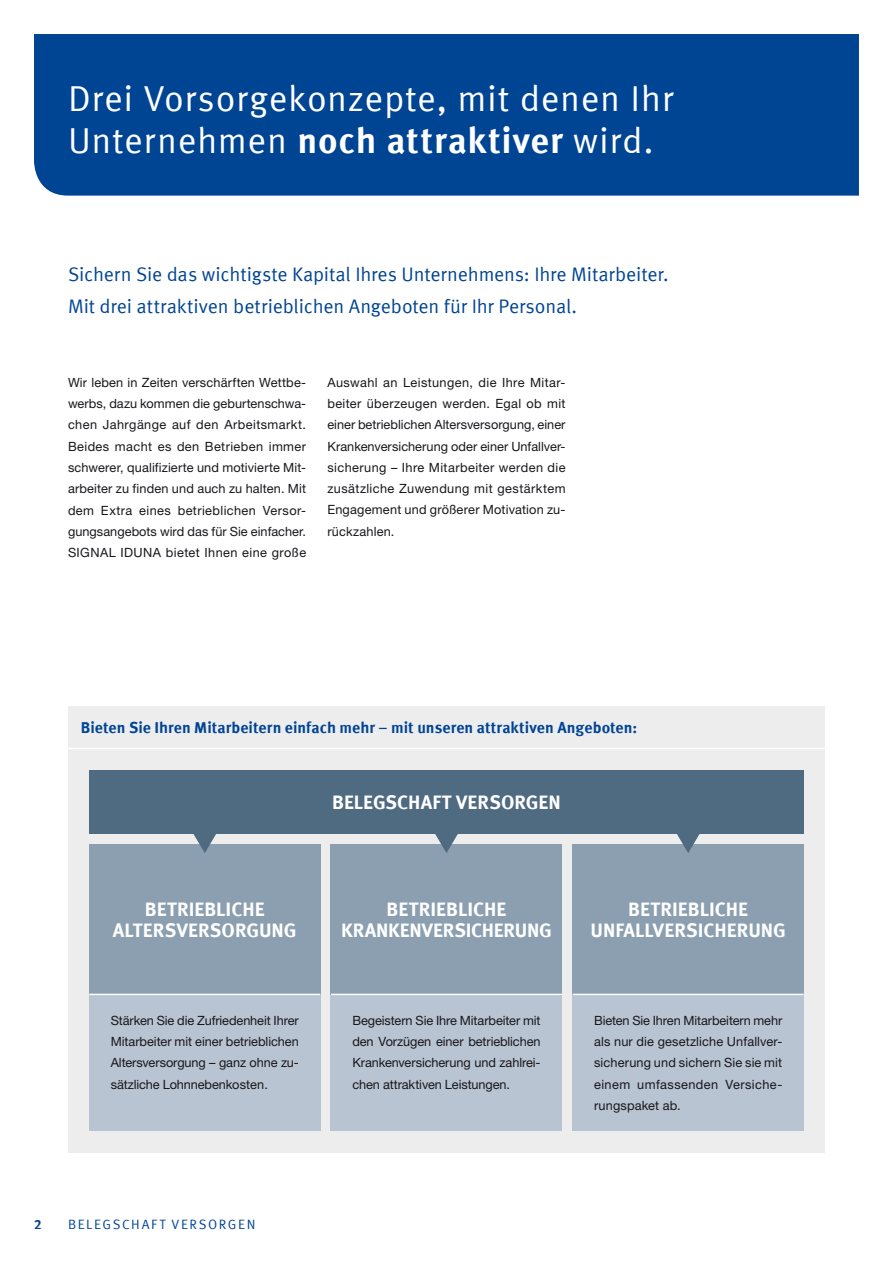
<style>
.page{position:relative;width:893px;height:1263px;background:#fff}
.page>*{position:absolute;margin:0;border:0;box-sizing:border-box;transform-origin:0 0}
.t1{font:36px/42.5px "Meta Offc Pro Norm";letter-spacing:.02em;color:#fff}
.t2{font:19.5px/32px "Meta Offc Pro Norm";letter-spacing:-.01em;color:#004494}
.t3{font:700 19.5px/21.3px "Meta Offc Pro";color:#fff;text-align:center}
.t4{font:700 15.75px "Meta Offc Pro";color:#004494}
.t5{font:13.5px "Meta Offc Pro Norm";letter-spacing:.115em;color:#004494}
.t6{font:700 13.5px "Meta Offc Pro";color:#004494}
.t7{font:12.75px/21.3px "Helvetica Neue LTW1 G";letter-spacing:.01em;color:#1a171c;text-align:justify}
.s1{font-family:"Meta Offc Pro";font-weight:700}
</style>
<div class="page">
<div style="left:34px;top:34px;width:825px;height:162px;background:#004494"></div>
<div style="left:68px;top:706px;width:757px;height:446px;background:#ededee"></div>
<div style="left:573px;top:994px;width:231px;height:137px;background:#b8c4d1"></div>
<div style="left:573px;top:844px;width:231px;height:150px;background:#8b9fb1"></div>
<hr style="left:573px;top:994px;width:231px;height:1px;background:#fff">
<div style="left:331px;top:994px;width:231px;height:137px;background:#b8c4d1"></div>
<div style="left:331px;top:844px;width:231px;height:150px;background:#8b9fb1"></div>
<hr style="left:331px;top:994px;width:231px;height:1px;background:#fff">
<div style="left:89px;top:994px;width:231px;height:137px;background:#b8c4d1"></div>
<div style="left:89px;top:844px;width:231px;height:150px;background:#8b9fb1"></div>
<hr style="left:89px;top:994px;width:231px;height:1px;background:#fff">
<hr style="left:68px;top:748px;width:757px;height:1px;background:#fff">
<div style="left:89px;top:770px;width:715px;height:63px;background:#4f6b82"></div>
<svg style="left:427px;top:833px;width:39px;height:20px"></svg>
<svg style="left:186px;top:833px;width:38px;height:20px"></svg>
<svg style="left:669px;top:833px;width:38px;height:20px"></svg>
<h1 class="t1" style="left:68px;top:75px;width:607px">Drei Vorsorgekonzepte, mit denen Ihr<br>Unternehmen <span class="s1">noch attraktiver</span> wird.</h1>
<h2 class="t2" style="left:68px;top:257px;width:602px">Sichern Sie das wichtigste Kapital Ihres Unternehmens: Ihre Mitarbeiter.<br>Mit drei attraktiven betrieblichen Angeboten für Ihr Personal.</h2>
<p class="t7" style="left:68px;top:372px;width:240px">Wir leben in Zeiten verschärften Wettbe&shy;werbs, dazu kommen die geburtenschwa&shy;chen Jahrgänge auf den Arbeitsmarkt.<br>Beides macht es den Betrieben immer schwerer, qualifizierte und motivierte Mit&shy;arbeiter zu finden und auch zu halten. Mit dem Extra eines betrieblichen Versor&shy;gungsangebots wird das für Sie einfacher.<br>SIGNAL IDUNA bietet Ihnen eine große</p>
<p class="t7" style="left:327px;top:372px;width:240px">Auswahl an Leistungen, die Ihre Mitar&shy;beiter überzeugen werden. Egal ob mit einer betrieblichen Altersversorgung, einer Krankenversicherung oder einer Unfallver&shy;sicherung – Ihre Mitarbeiter werden die zusätzliche Zuwendung mit gestärktem Engagement und größerer Motivation zu&shy;rückzahlen.</p>
<p class="t4" style="left:81px;top:715px;width:558px">Bieten Sie Ihren Mitarbeitern einfach mehr – mit unseren attraktiven Angeboten:</p>
<h2 class="t3" style="left:332px;top:790px;width:230px">BELEGSCHAFT VERSORGEN</h2>
<h2 class="t3" style="left:113px;top:897px;width:185px">BETRIEBLICHE<br>ALTERSVERSORGUNG</h2>
<p class="t7" style="left:111px;top:1009px;width:190px">Stärken Sie die Zufriedenheit Ihrer Mitarbeiter mit einer betrieblichen Altersversorgung – ganz ohne zu&shy;sätzliche Lohnnebenkosten.</p>
<h2 class="t3" style="left:341px;top:897px;width:212px">BETRIEBLICHE<br>KRANKENVERSICHERUNG</h2>
<p class="t7" style="left:352px;top:1009px;width:190px">Begeistern Sie Ihre Mitarbeiter mit den Vorzügen einer betrieblichen Krankenversicherung und zahlrei&shy;chen attraktiven Leistungen.</p>
<h2 class="t3" style="left:590px;top:897px;width:197px">BETRIEBLICHE<br>UNFALLVERSICHERUNG</h2>
<p class="t7" style="left:594px;top:1009px;width:190px">Bieten Sie Ihren Mitarbeitern mehr als nur die gesetzliche Unfallver&shy;sicherung und sichern Sie sie mit einem umfassenden Versiche&shy;rungspaket ab.</p>
<p class="t6" style="left:34px;top:1214px;width:9px">2</p>
<p class="t5" style="left:68px;top:1214px;width:189px">BELEGSCHAFT VERSORGEN</p>
</div>
